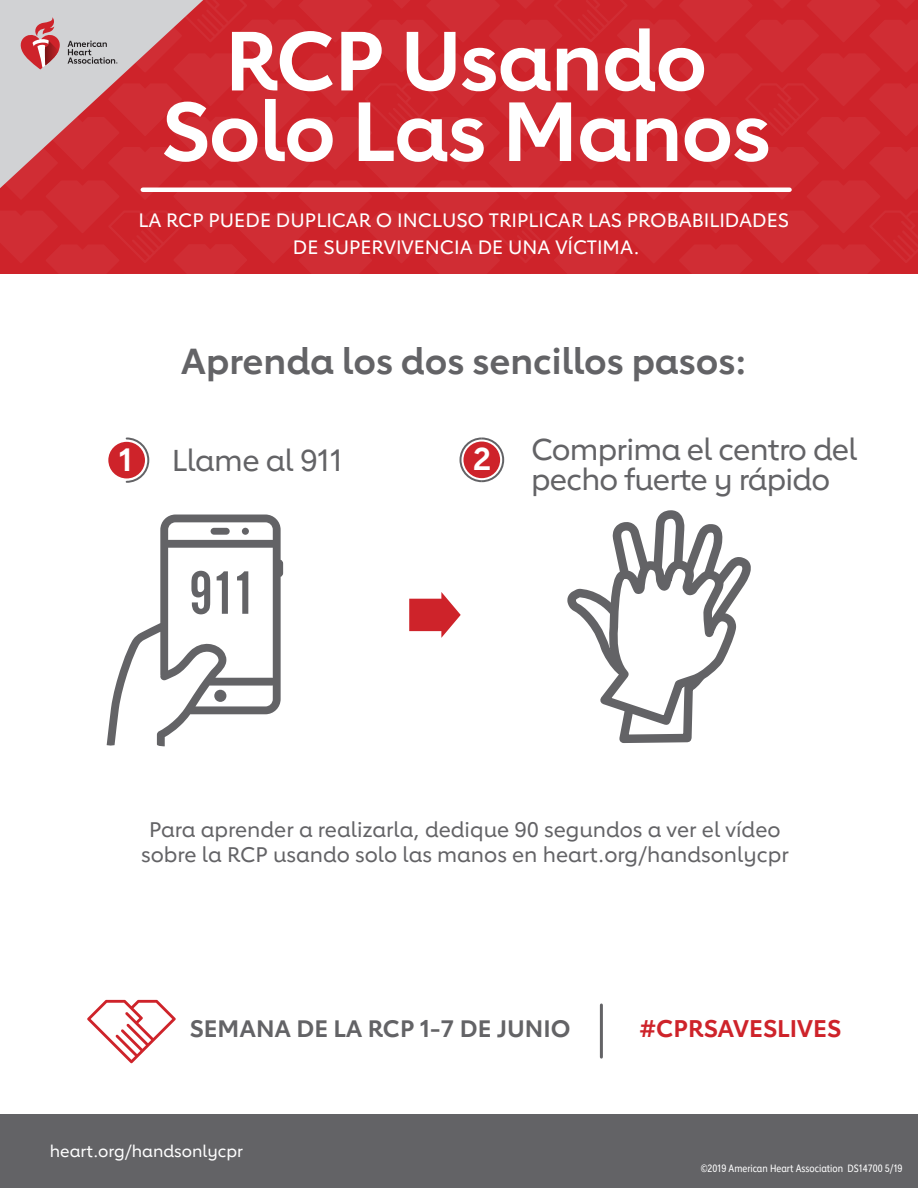
<style>
.page{position:relative;width:918px;height:1188px;background:#fff}
.page>*{position:absolute;margin:0;border:0;box-sizing:border-box;transform-origin:0 0}
.t1{font:700 82.5px/70.5px "Lub Dub";letter-spacing:-.015em;color:#fff;text-align:center}
.t2{font:700 36px "Lub Dub";color:#636366}
.t3{font:700 31.5px "Lub Dub";color:#fff}
.t4{font:500 30px/30px "Lub Dub";letter-spacing:-.025em;color:#636366}
.t5{font:700 24px "Lub Dub";color:#ce232a}
.t6{font:700 23.7px "Lub Dub";color:#636366}
.t7{font:500 21px/25.2px "Lub Dub";color:#636366;text-align:center}
.t8{font:500 19.2px/27.5px "Lub Dub";color:#fff;text-align:center}
.t9{font:500 16.5px "Lub Dub";color:#fff}
.t10{font:10.5px "Lub Dub Condensed";color:#fff}
.s1{font-weight:700;font-size:31.5px;color:#fff}
</style>
<div class="page">
<div style="left:0;top:0;width:918px;height:274px;background:#cf2b32"></div>
<div style="left:0;top:1114px;width:918px;height:74px;background:#636366"></div>
<svg style="left:107px;top:515px;width:176px;height:231px"></svg>
<svg style="left:569px;top:510px;width:182px;height:233px"></svg>
<svg style="left:591px;top:551px;width:149px;height:180px"></svg>
<div style="left:108px;top:442px;width:37px;height:36px;background:#ce232a;border-radius:50%"></div>
<svg style="left:125px;top:437px;width:25px;height:46px"></svg>
<svg style="left:459px;top:437px;width:46px;height:46px"></svg>
<hr style="left:143px;top:188px;width:647px;height:4px;background:#fff">
<svg style="left:409px;top:592px;width:52px;height:46px"></svg>
<svg style="left:0;top:0;width:203px;height:188px"></svg>
<hr style="left:600px;top:1005px;width:3px;height:52px;background:#636366">
<svg style="left:87px;top:1000px;width:89px;height:63px"></svg>
<h1 class="t1" style="left:161px;top:25px;width:611px">RCP Usando<br>Solo Las Manos</h1>
<p class="t8" style="left:138px;top:206px;width:652px">LA RCP PUEDE DUPLICAR O INCLUSO TRIPLICAR LAS PROBABILIDADES<br>DE SUPERVIVENCIA DE UNA VÍCTIMA.</p>
<h2 class="t2" style="left:181px;top:339px;width:567px">Aprenda los dos sencillos pasos:</h2>
<h3 class="t4" style="left:119px;top:445px;width:226px"><span class="s1">1</span> Llame al 911</h3>
<h3 class="t4" style="left:531px;top:434px;width:328px">Comprima el centro del pecho fuerte y rápido</h3>
<h3 class="t3" style="left:473px;top:440px;width:20px">2</h3>
<p class="t7" style="left:141px;top:817px;width:649px">Para aprender a realizarla, dedique 90 segundos a ver el vídeo sobre la RCP usando solo las manos en heart.org/handsonlycpr</p>
<p class="t6" style="left:190px;top:1014px;width:382px">SEMANA DE LA RCP 1-7 DE JUNIO</p>
<p class="t5" style="left:639px;top:1014px;width:203px">#CPRSAVESLIVES</p>
<p class="t9" style="left:50px;top:1141px;width:195px">heart.org/handsonlycpr</p>
<p class="t10" style="left:701px;top:1162px;width:203px">©2019 American Heart Association DS14700 5/19</p>
</div>
